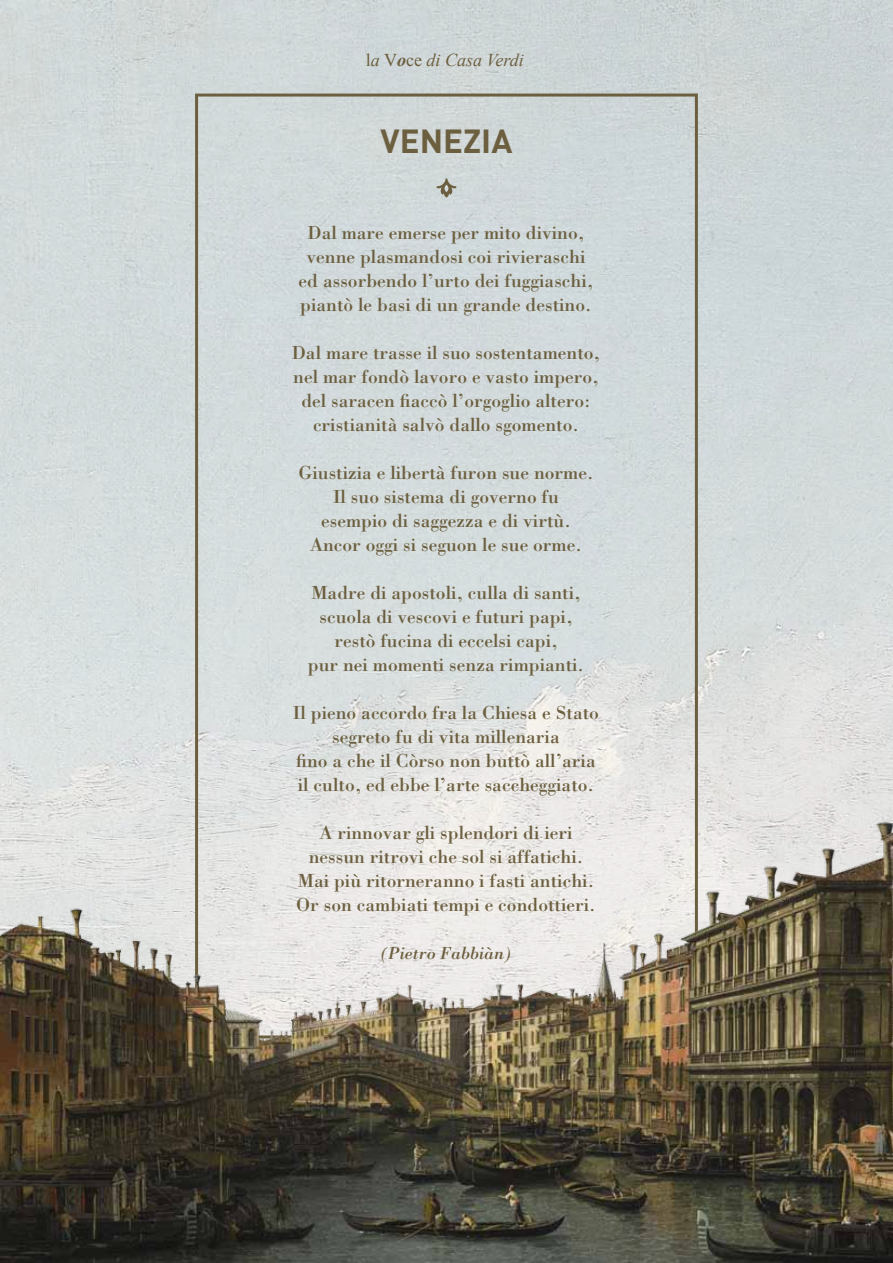
<style>
.page{position:relative;width:893px;height:1263px;background:#fff}
.page>*{position:absolute;margin:0;border:0;box-sizing:border-box;transform-origin:0 0}
.t1{font:700 33px "DIN Pro";color:#6c5f3f}
.t2{font:19.5px/24px "Bodoni Std";color:#6c5f3f;text-align:center}
.t3{font:italic 18px "Times New Roman";color:#6c5f3f}
.t4{font:italic 18px "Bodoni Std";color:#6c5f3f}
.s1{font-style:normal}
.s2{font-weight:700}
</style>
<div class="page">
<img style="left:0;top:0;width:893px;height:738px">
<svg style="left:436px;top:178px;width:20px;height:20px"></svg>
<img style="left:0;top:738px;width:893px;height:525px">
<p class="t3" style="left:366px;top:48px;width:160px"><span class="s1">l</span>a <span class="s1">V</span><span class="s2">o</span><span class="s1">ce</span> di Casa Verdi</p>
<h1 class="t1" style="left:381px;top:118px;width:133px">VENEZIA</h1>
<p class="t2" style="left:299px;top:220px;width:296px">Dal mare emerse per mito divino, venne plasmandosi coi rivieraschi ed assorbendo l’urto dei fuggiaschi, piantò le basi di un grande destino.</p>
<p class="t2" style="left:292px;top:340px;width:310px">Dal mare trasse il suo sostentamento, nel mar fondò lavoro e vasto impero, del saracen fiaccò l’orgoglio altero: cristianità salvò dallo sgomento.</p>
<p class="t2" style="left:298px;top:460px;width:297px">Giustizia e libertà furon sue norme.<br>Il suo sistema di governo fu esempio di saggezza e di virtù.<br>Ancor oggi si seguon le sue orme.</p>
<p class="t2" style="left:308px;top:580px;width:278px">Madre di apostoli, culla di santi, scuola di vescovi e futuri papi, restò fucina di eccelsi capi,<br>pur nei momenti senza rimpianti.</p>
<p class="t2" style="left:293px;top:700px;width:308px">Il pieno accordo fra la Chiesa e Stato segreto fu di vita millenaria<br>fino a che il Còrso non buttò all’aria il culto, ed ebbe l’arte saccheggiato.</p>
<p class="t2" style="left:296px;top:820px;width:301px">A rinnovar gli splendori di ieri nessun ritrovi che sol si affatichi.<br>Mai più ritorneranno i fasti antichi.<br>Or son cambiati tempi e condottieri.</p>
<p class="t4" style="left:381px;top:942px;width:132px">(Pietro Fabbiàn)</p>
</div>
